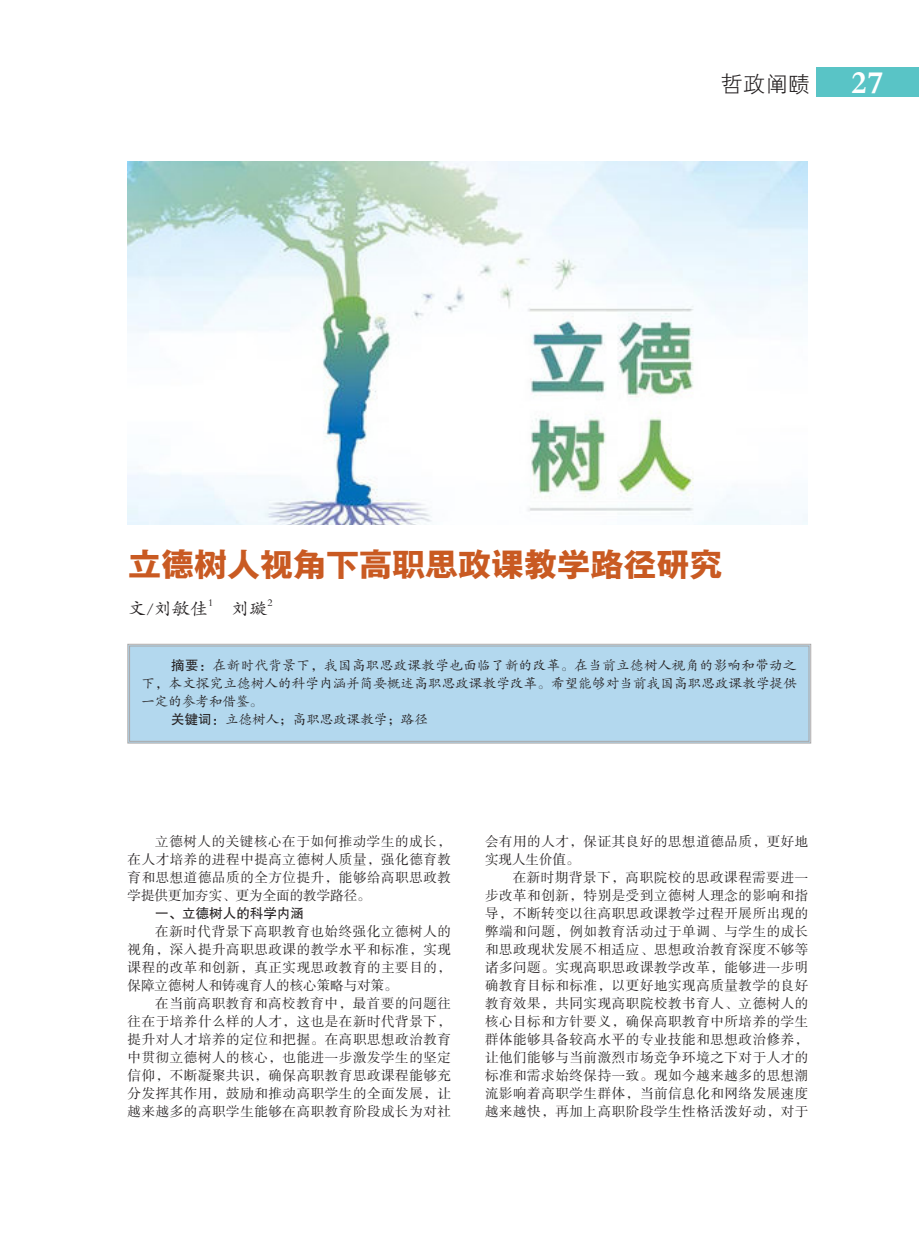
<style>
.page{position:relative;width:919px;height:1238px;background:#fff}
.page>*{position:absolute;margin:0;border:0;box-sizing:border-box;transform-origin:0 0}
.t1{font:33px "FZYDCHJW GB1 0";color:#c95a22}
.t2{font:22.5px "FZXH1 K GBK1 0";color:#231f20}
.t3{font:18px "FZKTK GBK1 0";color:#231f20}
.t4{font:13.5px/18px "FZSSK GBK1 0";letter-spacing:.045em;color:#231f20;text-align:justify}
.t5{font:13.5px "FZKTK GBK1 0";letter-spacing:.01em;color:#231f20}
.t6{font:13.5px "FZKTK GBK1 0";letter-spacing:.03em;color:#231f20}
.t7{font:13.5px "FZHTK GBK1 0";color:#231f20}
.t8{font:10.5px "FZKTK GBK1 0";color:#231f20}
.s1{font-family:"FZDBSK GBK1 0";font-size:33px;color:#fff}
.s2{font-family:"FZHTK GBK1 0"}
</style>
<div class="page">
<div style="left:816px;top:68px;width:102px;height:29px;background:#59c4c6"></div>
<div style="left:127px;top:644px;width:684px;height:99px;background:#b3d8ee"></div>
<img style="left:128px;top:162px;width:679px;height:362px">
<h2 class="t2" style="left:720px;top:71px;width:165px">哲政阐赜 <span class="s1">27</span></h2>
<h1 class="t1" style="left:128px;top:546px;width:596px">立德树人视角下高职思政课教学路径研究</h1>
<h3 class="t3" style="left:128px;top:599px;width:141px">文/刘敏佳　刘璇</h3>
<p class="t8" style="left:208px;top:597px;width:7px">1</p>
<p class="t8" style="left:267px;top:597px;width:7px">2</p>
<p class="t6" style="left:171px;top:658px;width:627px"><span class="s2">摘要：</span>在新时代背景下，我国高职思政课教学也面临了新的改革。在当前立德树人视角的影响和带动之</p>
<p class="t5" style="left:141px;top:676px;width:656px">下，本文探究立德树人的科学内涵并简要概述高职思政课教学改革。希望能够对当前我国高职思政课教学提供</p>
<p class="t5" style="left:141px;top:694px;width:123px">一定的参考和借鉴。</p>
<p class="t5" style="left:171px;top:712px;width:258px"><span class="s2">关键词：</span>立德树人；高职思政课教学；路径</p>
<p class="t4" style="left:128px;top:832px;width:325px;text-indent:28px">立德树人的关键核心在于如何推动学生的成长，在人才培养的进程中提高立德树人质量，强化德育教育和思想道德品质的全方位提升，能够给高职思政教学提供更加夯实、更为全面的教学路径。</p>
<p class="t7" style="left:155px;top:905px;width:150px">一、立德树人的科学内涵</p>
<p class="t4" style="left:128px;top:922px;width:325px;text-indent:28px">在新时代背景下高职教育也始终强化立德树人的视角，深入提升高职思政课的教学水平和标准，实现课程的改革和创新，真正实现思政教育的主要目的，保障立德树人和铸魂育人的核心策略与对策。</p>
<p class="t4" style="left:128px;top:994px;width:325px;text-indent:28px">在当前高职教育和高校教育中，最首要的问题往往在于培养什么样的人才，这也是在新时代背景下，提升对人才培养的定位和把握。在高职思想政治教育中贯彻立德树人的核心，也能进一步激发学生的坚定信仰，不断凝聚共识，确保高职教育思政课程能够充分发挥其作用，鼓励和推动高职学生的全面发展，让越来越多的高职学生能够在高职教育阶段成长为对社</p>
<p class="t4" style="left:485px;top:832px;width:325px">会有用的人才，保证其良好的思想道德品质，更好地实现人生价值。</p>
<p class="t4" style="left:485px;top:868px;width:325px;text-indent:28px">在新时期背景下，高职院校的思政课程需要进一步改革和创新，特别是受到立德树人理念的影响和指导，不断转变以往高职思政课教学过程开展所出现的弊端和问题，例如教育活动过于单调、与学生的成长和思政现状发展不相适应、思想政治教育深度不够等诸多问题。实现高职思政课教学改革，能够进一步明确教育目标和标准，以更好地实现高质量教学的良好教育效果，共同实现高职院校教书育人、立德树人的核心目标和方针要义，确保高职教育中所培养的学生群体能够具备较高水平的专业技能和思想政治修养，让他们能够与当前激烈市场竞争环境之下对于人才的标准和需求始终保持一致。现如今越来越多的思想潮流影响着高职学生群体，当前信息化和网络发展速度越来越快，再加上高职阶段学生性格活泼好动，对于</p>
</div>
